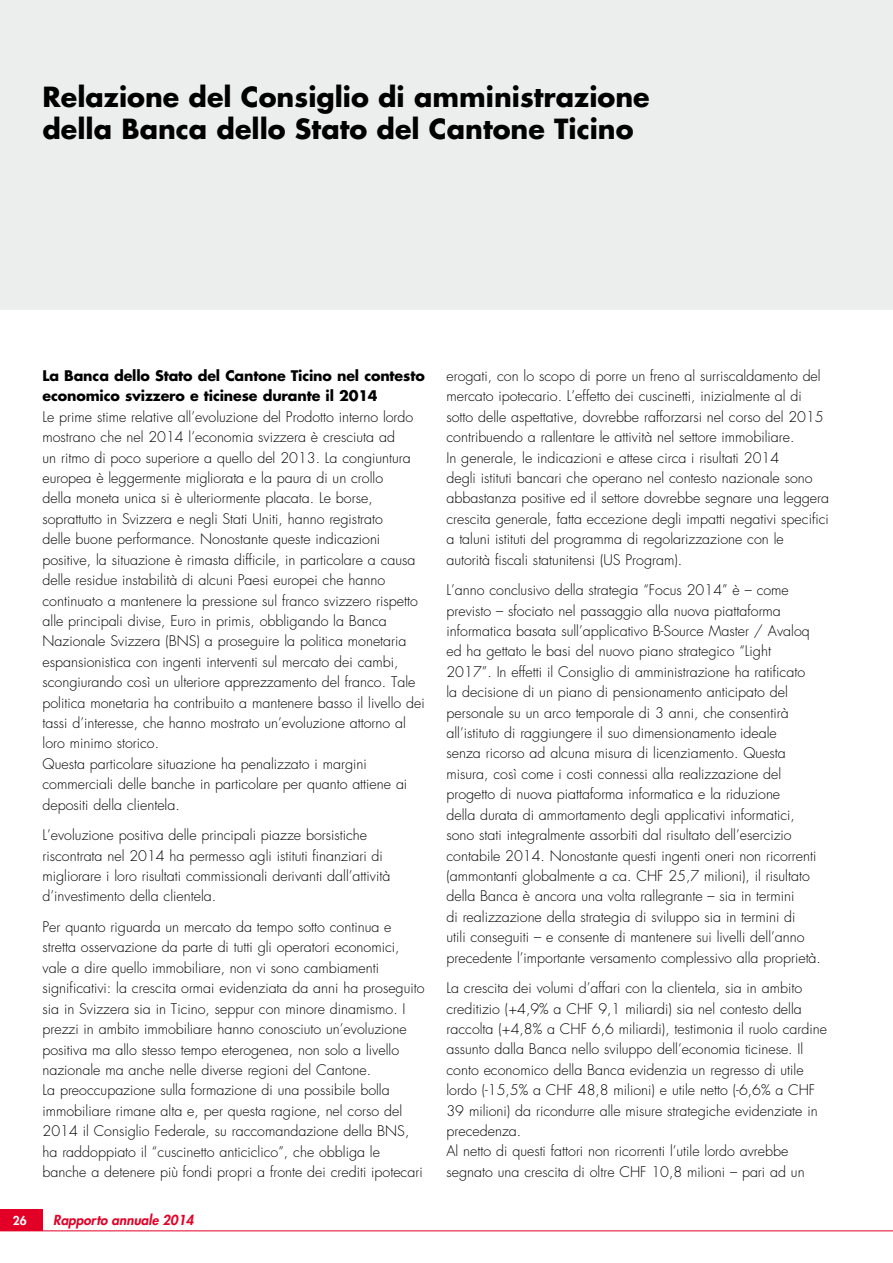
<style>
.page{position:relative;width:893px;height:1263px;background:#fff}
.page>*{position:absolute;margin:0;border:0;box-sizing:border-box;transform-origin:0 0}
.t1{font:700 27px/32.4px "Futura";color:#000}
.t2{font:300 14.25px/20.4px "Futura";color:#000}
.t3{font:700 14.25px/20.4px "Futura";letter-spacing:-.01em;color:#000}
.t4{font:italic 800 13.5px "Futura";color:#e20026}
.t5{font:800 12px "Futura";color:#fff}
</style>
<div class="page">
<div style="left:0;top:0;width:893px;height:310px;background:#eceded"></div>
<hr style="left:0;top:1230px;width:893px;height:1px;background:#e20026">
<div style="left:0;top:1210px;width:43px;height:21px;background:#e20026"></div>
<h1 class="t1" style="left:43px;top:80px;width:609px">Relazione del Consiglio di amministrazione della Banca dello Stato del Cantone Ticino</h1>
<p class="t3" style="left:43px;top:365px;width:384px">La Banca dello Stato del Cantone Ticino nel contesto economico svizzero e ticinese durante il 2014</p>
<p class="t2" style="left:43px;top:407px;width:384px">Le prime stime relative all’evoluzione del Prodotto interno lordo mostrano che nel 2014 l’economia svizzera è cresciuta ad<br>un ritmo di poco superiore a quello del 2013. La congiuntura europea è leggermente migliorata e la paura di un crollo<br>della moneta unica si è ulteriormente placata. Le borse, soprattutto in Svizzera e negli Stati Uniti, hanno registrato<br>delle buone performance. Nonostante queste indicazioni positive, la situazione è rimasta difficile, in particolare a causa delle residue instabilità di alcuni Paesi europei che hanno continuato a mantenere la pressione sul franco svizzero rispetto alle principali divise, Euro in primis, obbligando la Banca Nazionale Svizzera (BNS) a proseguire la politica monetaria espansionistica con ingenti interventi sul mercato dei cambi, scongiurando così un ulteriore apprezzamento del franco. Tale politica monetaria ha contribuito a mantenere basso il livello dei tassi d’interesse, che hanno mostrato un’evoluzione attorno al loro minimo storico.<br>Questa particolare situazione ha penalizzato i margini commerciali delle banche in particolare per quanto attiene ai depositi della clientela.</p>
<p class="t2" style="left:43px;top:825px;width:349px">L’evoluzione positiva delle principali piazze borsistiche riscontrata nel 2014 ha permesso agli istituti finanziari di migliorare i loro risultati commissionali derivanti dall’attività d’investimento della clientela.</p>
<p class="t2" style="left:43px;top:917px;width:383px">Per quanto riguarda un mercato da tempo sotto continua e stretta osservazione da parte di tutti gli operatori economici, vale a dire quello immobiliare, non vi sono cambiamenti significativi: la crescita ormai evidenziata da anni ha proseguito sia in Svizzera sia in Ticino, seppur con minore dinamismo. I prezzi in ambito immobiliare hanno conosciuto un’evoluzione positiva ma allo stesso tempo eterogenea, non solo a livello nazionale ma anche nelle diverse regioni del Cantone.<br>La preoccupazione sulla formazione di una possibile bolla immobiliare rimane alta e, per questa ragione, nel corso del 2014 il Consiglio Federale, su raccomandazione della BNS, ha raddoppiato il “cuscinetto anticiclico”, che obbliga le banche a detenere più fondi propri a fronte dei crediti ipotecari</p>
<p class="t5" style="left:13px;top:1213px;width:15px">26</p>
<p class="t4" style="left:53px;top:1212px;width:142px">Rapporto annuale 2014</p>
<p class="t2" style="left:446px;top:366px;width:384px">erogati, con lo scopo di porre un freno al surriscaldamento del mercato ipotecario. L’effetto dei cuscinetti, inizialmente al di sotto delle aspettative, dovrebbe rafforzarsi nel corso del 2015 contribuendo a rallentare le attività nel settore immobiliare.<br>In generale, le indicazioni e attese circa i risultati 2014<br>degli istituti bancari che operano nel contesto nazionale sono abbastanza positive ed il settore dovrebbe segnare una leggera crescita generale, fatta eccezione degli impatti negativi specifici a taluni istituti del programma di regolarizzazione con le autorità fiscali statunitensi (US Program).</p>
<p class="t2" style="left:446px;top:580px;width:376px">L’anno conclusivo della strategia “Focus 2014” è – come previsto – sfociato nel passaggio alla nuova piattaforma informatica basata sull’applicativo B-Source Master / Avaloq ed ha gettato le basi del nuovo piano strategico “Light<br>2017”. In effetti il Consiglio di amministrazione ha ratificato<br>la decisione di un piano di pensionamento anticipato del personale su un arco temporale di 3 anni, che consentirà all’istituto di raggiungere il suo dimensionamento ideale<br>senza ricorso ad alcuna misura di licenziamento. Questa misura, così come i costi connessi alla realizzazione del progetto di nuova piattaforma informatica e la riduzione<br>della durata di ammortamento degli applicativi informatici, sono stati integralmente assorbiti dal risultato dell’esercizio contabile 2014. Nonostante questi ingenti oneri non ricorrenti (ammontanti globalmente a ca. CHF 25,7 milioni), il risultato della Banca è ancora una volta rallegrante – sia in termini<br>di realizzazione della strategia di sviluppo sia in termini di<br>utili conseguiti – e consente di mantenere sui livelli dell’anno precedente l’importante versamento complessivo alla proprietà.</p>
<p class="t2" style="left:446px;top:978px;width:382px">La crescita dei volumi d’affari con la clientela, sia in ambito creditizio (+4,9% a CHF 9,1 miliardi) sia nel contesto della raccolta (+4,8% a CHF 6,6 miliardi), testimonia il ruolo cardine assunto dalla Banca nello sviluppo dell’economia ticinese. Il conto economico della Banca evidenzia un regresso di utile lordo (-15,5% a CHF 48,8 milioni) e utile netto (-6,6% a CHF 39 milioni) da ricondurre alle misure strategiche evidenziate in precedenza.<br>Al netto di questi fattori non ricorrenti l’utile lordo avrebbe segnato una crescita di oltre CHF 10,8 milioni – pari ad un</p>
</div>
